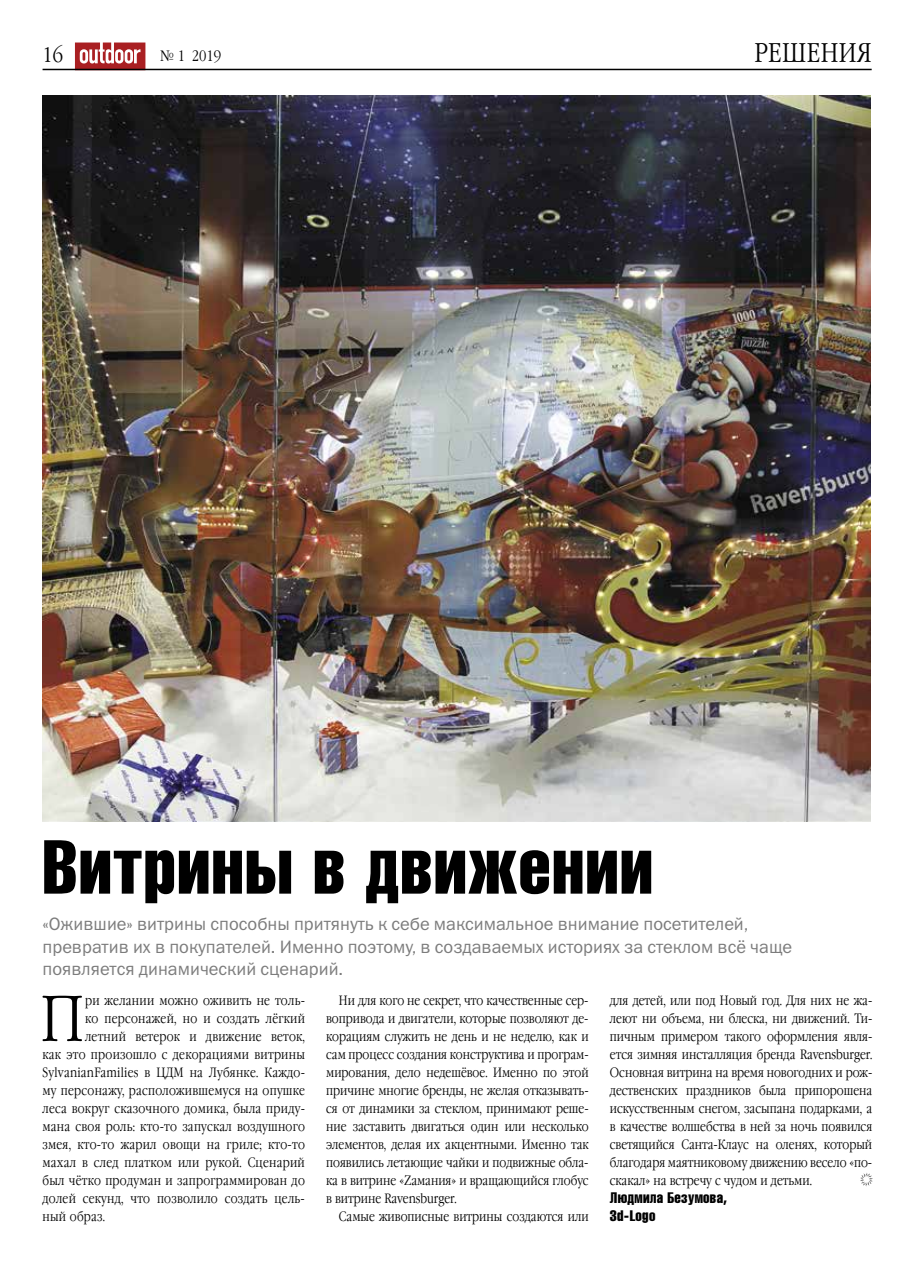
<style>
.page{position:relative;width:915px;height:1263px;background:#fff}
.page>*{position:absolute;margin:0;border:0;box-sizing:border-box;transform-origin:0 0}
.t1{font:75px "Helios Compressed";letter-spacing:.02em;color:#000}
.t2{font:300 64.95px "Garamond Narrow C";color:#000}
.t3{font:300 27px "Garamond Narrow C";letter-spacing:.02em;color:#000}
.t4{font:300 21px "Garamond Narrow C";color:#000}
.t5{font:18px/22.5px "Franklin Gothic Book C";color:#7c7c7c}
.t6{font:15px/18px "Helios Compressed";letter-spacing:.02em;color:#000}
.t7{font:300 15px "Garamond Narrow C";color:#000}
.t8{font:300 13.5px/18px "Garamond Narrow C";letter-spacing:.02em;color:#000;text-align:justify}
.t9{font:300 13.5px "Garamond Narrow C";color:#000}
</style>
<div class="page">
<svg style="left:75px;top:43px;width:70px;height:26px"></svg>
<hr style="left:43px;top:69px;width:828px;height:1px;background:#000">
<img style="left:43px;top:96px;width:826px;height:726px">
<svg style="left:860px;top:1173px;width:12px;height:13px"></svg>
<h3 class="t4" style="left:43px;top:43px;width:22px">16</h3>
<p class="t7" style="left:160px;top:48px;width:62px">№ 1 2019</p>
<h3 class="t3" style="left:754px;top:38px;width:119px">РЕШЕНИЯ</h3>
<h1 class="t1" style="left:43px;top:823px;width:611px">Витрины в движении</h1>
<h3 class="t5" style="left:43px;top:913px;width:751px">«Ожившие» витрины способны притянуть к себе максимальное внимание посетителей, превратив их в покупателей. Именно поэтому, в создаваемых историях за стеклом всё чаще появляется динамический сценарий.</h3>
<h2 class="t2" style="left:41px;top:983px;width:44px">П</h2>
<p class="t8" style="left:85px;top:992px;width:221px">ри желании можно оживить не толь-</p>
<p class="t8" style="left:85px;top:1010px;width:221px">ко персонажей, но и создать лёгкий</p>
<p class="t8" style="left:85px;top:1028px;width:221px">летний ветерок и движение веток,</p>
<p class="t8" style="left:43px;top:1046px;width:264px">как это произошло с декорациями витрины</p>
<p class="t8" style="left:43px;top:1064px;width:264px">SylvanianFamilies в ЦДМ на Лубянке. Каждо-</p>
<p class="t8" style="left:43px;top:1082px;width:264px">му персонажу, расположившемуся на опушке</p>
<p class="t8" style="left:42px;top:1100px;width:264px">леса вокруг сказочного домика, была приду-</p>
<p class="t8" style="left:42px;top:1118px;width:264px">мана своя роль: кто-то запускал воздушного</p>
<p class="t8" style="left:42px;top:1136px;width:264px">змея, кто-то жарил овощи на гриле; кто-то</p>
<p class="t8" style="left:42px;top:1154px;width:264px">махал в след платком или рукой. Сценарий</p>
<p class="t8" style="left:42px;top:1172px;width:264px">был чётко продуман и запрограммирован до</p>
<p class="t8" style="left:42px;top:1190px;width:264px">долей секунд, что позволило создать цель-</p>
<p class="t8" style="left:42px;top:1208px;width:64px">ный образ.</p>
<p class="t8" style="left:326px;top:992px;width:264px;text-indent:13px">Ни для кого не секрет, что качественные сер&shy;вопривода и двигатели, которые позволяют де&shy;корациям служить не день и не неделю, как и сам процесс создания конструктива и програм&shy;мирования, дело недешёвое. Именно по этой причине многие бренды, не желая отказывать&shy;ся от динамики за стеклом, принимают реше&shy;ние заставить двигаться один или несколько элементов, делая их акцентными. Именно так появились летающие чайки и подвижные обла&shy;ка в витрине «Zамания» и вращающийся глобус в витрине Ravensburger.</p>
<p class="t9" style="left:339px;top:1209px;width:251px">Самые живописные витрины создаются или</p>
<p class="t8" style="left:609px;top:992px;width:264px">для детей, или под Новый год. Для них не жа&shy;леют ни объема, ни блеска, ни движений. Ти&shy;пичным примером такого оформления явля&shy;ется зимняя инсталляция бренда Ravensburger.<br>Основная витрина на время новогодних и рож&shy;дественских праздников была припорошена искусственным снегом, засыпана подарками, а в качестве волшебства в ней за ночь появился светящийся Санта-Клаус на оленях, который благодаря маятниковому движению весело «по&shy;скакал» на встречу с чудом и детьми.</p>
<p class="t6" style="left:609px;top:1188px;width:118px">Людмила Безумова,<br>3d-Logo</p>
</div>
